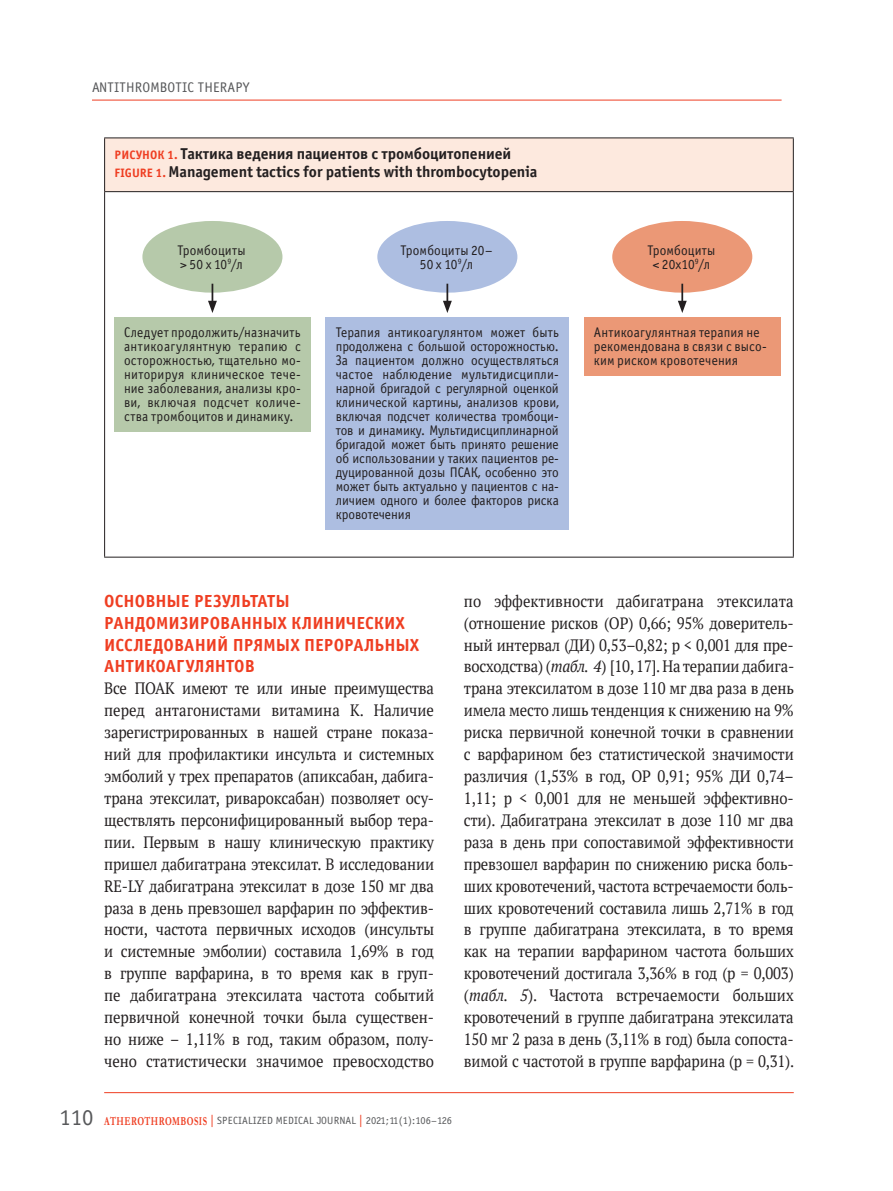
<style>
.page{position:relative;width:893px;height:1191px;background:#fff}
.page>*{position:absolute;margin:0;border:0;box-sizing:border-box;transform-origin:0 0}
.t1{font:22.75px "Officina Sans Book ITC";color:#57585a}
.t2{font:17.5px/21.9px "Officina Sans Bold ITC";letter-spacing:.005em;color:#ef3e22}
.t3{font:16.45px/21.9px "PT Serif";letter-spacing:-.01em;color:#231f20;scale:.9 1}
.t4{font:15.75px/17.5px "Officina Sans Bold ITC";letter-spacing:-.005em;color:#231f20}
.t5{font:14px/14px "Officina Sans Book C";letter-spacing:.01em;color:#231f20;text-align:justify;scale:.95 1}
.t6{font:14px "Officina Sans Book ITC";letter-spacing:.01em;color:#57585a}
.t7{font:10.5px "Officina Sans Book ITC";color:#57585a}
.s1{font-size:12.25px;color:#ef3e22}
.s2{font-style:italic}
.s3{font-family:"Garamond";font-weight:700;font-size:12.25px;color:#ef3e22}
.s4{font-family:"Officina Sans Bold ITC";font-size:12.25px;color:#ef3e22}
</style>
<div class="page">
<hr style="left:92px;top:100px;width:690px;height:1px;background:#ef3e22">
<hr style="left:104px;top:1092px;width:690px;height:1px;background:#ef3e22">
<div style="left:105px;top:138px;width:688px;height:54px;background:#fde9de"></div>
<hr style="left:104px;top:192px;width:1px;height:365px;background:#231f20">
<hr style="left:793px;top:192px;width:1px;height:365px;background:#231f20">
<hr style="left:104px;top:557px;width:690px;height:1px;background:#231f20">
<hr style="left:104px;top:137px;width:690px;height:1px;background:#231f20">
<hr style="left:104px;top:138px;width:1px;height:53px;background:#231f20">
<hr style="left:793px;top:138px;width:1px;height:53px;background:#231f20">
<hr style="left:104px;top:191px;width:690px;height:1px;background:#231f20">
<div style="left:326px;top:317px;width:243px;height:212px;background:#adbee1"></div>
<div style="left:114px;top:317px;width:197px;height:114px;background:#b6c9aa"></div>
<div style="left:584px;top:317px;width:197px;height:58px;background:#eb9876"></div>
<div style="left:142px;top:221px;width:140px;height:72px;background:#b6c9aa;border-radius:50%"></div>
<svg style="left:208px;top:284px;width:9px;height:29px"></svg>
<div style="left:377px;top:221px;width:140px;height:72px;background:#adbee1;border-radius:50%"></div>
<svg style="left:443px;top:284px;width:9px;height:29px"></svg>
<div style="left:612px;top:221px;width:140px;height:72px;background:#eb9876;border-radius:50%"></div>
<svg style="left:678px;top:284px;width:9px;height:29px"></svg>
<p class="t6" style="left:92px;top:79px;width:159px">ANTITHROMBOTIC THERAPY</p>
<p class="t4" style="left:115px;top:145px;width:424px"><span class="s1">РИСУНОК 1.</span> Тактика ведения пациентов с тромбоцитопенией<br><span class="s1">FIGURE 1.</span> Management tactics for patients with thrombocytopenia</p>
<p class="t5" style="left:177px;top:244px;width:73px">Тромбоциты &gt; 50 x 10<sup>9</sup>/л</p>
<p class="t5" style="left:400px;top:244px;width:98px;text-align:center">Тромбоциты 20–<br>50 х 10<sup>9</sup>/л</p>
<p class="t5" style="left:647px;top:244px;width:73px;text-align:center">Тромбоциты &lt; 20x10<sup>9</sup>/л</p>
<p class="t5" style="left:336px;top:326px;width:237px">Терапия антикоагулянтом может быть продолжена с большой осторожностью.<br>За пациентом должно осуществляться частое наблюдение мультидисципли&shy;нарной бригадой с регулярной оценкой клинической картины, анализов крови, включая подсчет количества тромбоци&shy;тов и динамику. Мультидисциплинарной бригадой может быть принято решение об использовании у таких пациентов ре&shy;дуцированной дозы ПСАК, особенно это может быть актуально у пациентов с на&shy;личием одного и более факторов риска кровотечения</p>
<p class="t5" style="left:124px;top:326px;width:188px">Следует продолжить/назначить антикоагулянтную терапию с осторожностью, тщательно мо&shy;ниторируя клиническое тече&shy;ние заболевания, анализы кро&shy;ви, включая подсчет количе&shy;ства тромбоцитов и динамику.</p>
<p class="t5" style="left:594px;top:326px;width:183px;text-align:left">Антикоагулянтная терапия не рекомендована в связи с высо&shy;ким риском кровотечения</p>
<p class="t2" style="left:104px;top:589px;width:316px">ОСНОВНЫЕ РЕЗУЛЬТАТЫ<br>РАНДОМИЗИРОВАННЫХ КЛИНИЧЕСКИХ<br>ИССЛЕДОВАНИЙ ПРЯМЫХ ПЕРОРАЛЬНЫХ<br>АНТИКОАГУЛЯНТОВ</p>
<p class="t3" style="left:104px;top:677px;width:372px">Все ПОАК имеют те или иные преимущества перед антагонистами витамина К. Наличие зарегистрированных в нашей стране показа&shy;ний для профилактики инсульта и системных эмболий у трех препаратов (апиксабан, дабига&shy;трана этексилат, ривароксабан) позволяет осу&shy;ществлять персонифицированный выбор тера&shy;пии. Первым в нашу клиническую практику пришел дабигатрана этексилат. В исследовании RE-LY дабигатрана этексилат в дозе 150 мг два раза в день превзошел варфарин по эффектив&shy;ности, частота первичных исходов (инсульты и системные эмболии) составила 1,69% в год в группе варфарина, в то время как в груп&shy;пе дабигатрана этексилата частота событий первичной конечной точки была существен&shy;но ниже – 1,11% в год, таким образом, полу&shy;чено- статистически- значимое- превосходство-</p>
<p class="t3" style="left:464px;top:590px;width:369px;text-align:justify">по эффективности дабигатрана этексилата (отношение рисков (ОР) 0,66; 95% доверитель&shy;ный интервал (ДИ) 0,53–0,82; р &lt; 0,001 для пре&shy;восходства)-(<span class="s2">табл. 4</span>)-[10, 17].На терапии дабига&shy;трана этексилатом в дозе 110 мг два раза в день имела место лишь тенденция к снижению на 9% риска первичной конечной точки в сравнении с варфарином без статистической значимости различия (1,53% в год, ОР 0,91; 95% ДИ 0,74– 1,11; р &lt; 0,001 для не меньшей эффективно&shy;сти). Дабигатрана этексилат в дозе 110 мг два раза в день при сопоставимой эффективности превзошел варфарин по снижению риска боль&shy;ших кровоте-чений, частота встречаемости боль&shy;ших кровоте-чений составила лишь 2,71% в год в группе дабигатрана этексилата, в то время как на терапии варфарином частота больших кровоте-чений достигала 3,36% в год (р = 0,003) (<span class="s2">табл. 5</span>). Частота встречаемости больших кровоте-чений в группе дабигатрана этексилата 150 мг-2-раза в день (3,11% в год) была сопоста&shy;вимой с частотой в группе варфарина (р = 0,31).</p>
<h1 class="t1" style="left:60px;top:1104px;width:36px">110</h1>
<p class="t7" style="left:104px;top:1114px;width:349px"><span class="s3">ATHEROTHROMBOSIS</span> <span class="s4">|</span> SPECIALIZED MEDICAL JOURNAL <span class="s4">|</span> 2021;11(1):106–126</p>
</div>
